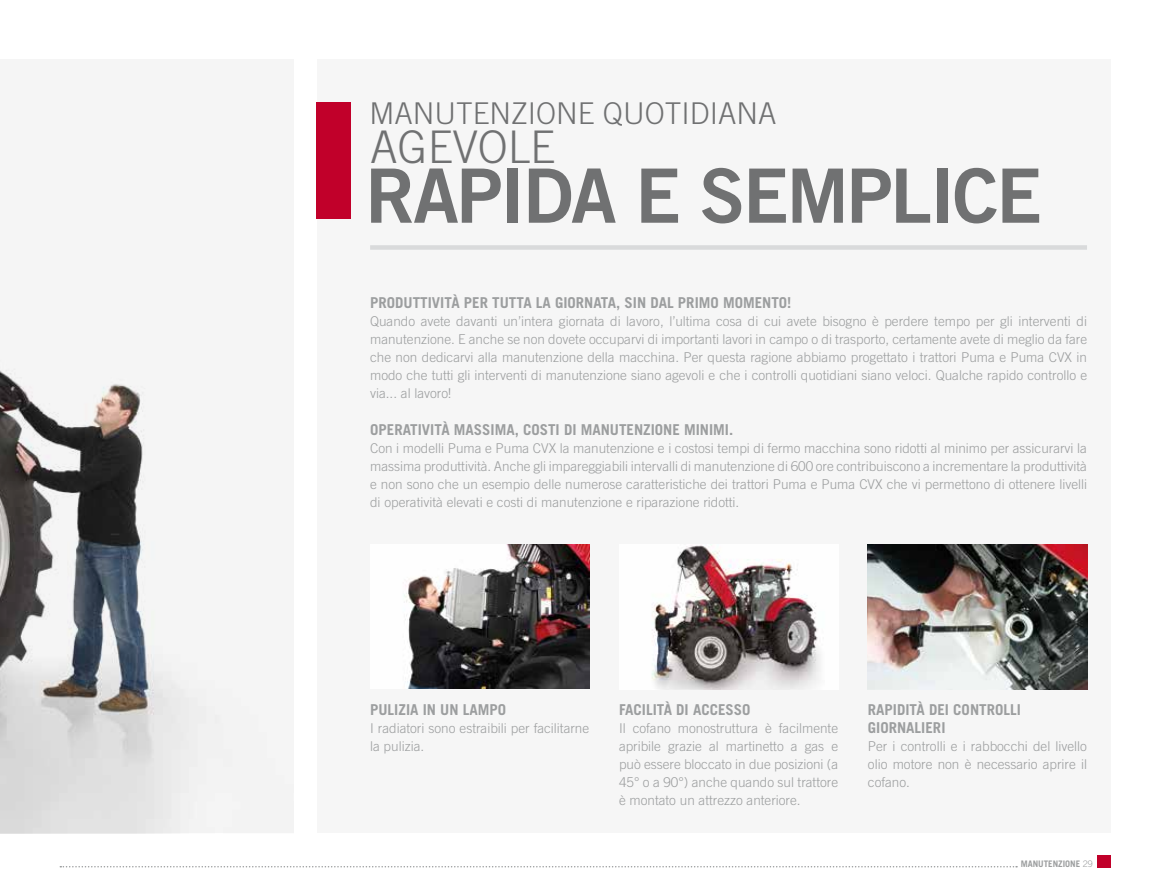
<style>
.page{position:relative;width:1170px;height:893px;background:#fff}
.page>*{position:absolute;margin:0;border:0;box-sizing:border-box;transform-origin:0 0}
.t1{font:75px "Trade Gothic LT Std Bd 2";letter-spacing:-.03em;color:#707172}
.t2{font:300 45px "Trade Gothic LT Std";color:#707172}
.t3{font:300 30px "Trade Gothic LT Std";color:#707172}
.t4{font:700 15px/18px "Trade Gothic LT Std";color:#9c9e9f}
.t5{font:300 13.5px/18px "Trade Gothic LT Std";color:#9c9e9f;text-align:justify}
.t6{font:700 9px "Trade Gothic LT Std";color:#9c9e9f}
.s1{font-weight:300}
</style>
<div class="page">
<div style="left:1096px;top:855px;width:14px;height:12px;background:#c1002a"></div>
<svg style="left:60px;top:866px;width:956px;height:1px"></svg>
<div style="left:317px;top:60px;width:793px;height:773px;background:#f6f6f6"></div>
<div style="left:370px;top:245px;width:716px;height:5px;background:#d9dadb"></div>
<div style="left:317px;top:102px;width:34px;height:117px;background:#c1002a"></div>
<img style="left:408px;top:544px;width:181px;height:145px">
<img style="left:652px;top:545px;width:166px;height:144px">
<img style="left:867px;top:544px;width:219px;height:145px">
<img style="left:0;top:359px;width:293px;height:474px">
<h3 class="t3" style="left:369px;top:95px;width:408px">MANUTENZIONE QUOTIDIANA</h3>
<h2 class="t2" style="left:370px;top:120px;width:187px">AGEVOLE</h2>
<h1 class="t1" style="left:365px;top:149px;width:678px">RAPIDA E SEMPLICE</h1>
<p class="t4" style="left:370px;top:294px;width:423px">PRODUTTIVITÀ PER TUTTA LA GIORNATA, SIN DAL PRIMO MOMENTO!</p>
<p class="t5" style="left:370px;top:312px;width:718px">Quando avete davanti un’intera giornata di lavoro, l’ultima cosa di cui avete bisogno è perdere tempo per gli interventi di manutenzione. E anche se non dovete occuparvi di importanti lavori in campo o di trasporto, certamente avete di meglio da fare che non dedicarvi alla manutenzione della macchina. Per questa ragione abbiamo progettato i trattori Puma e Puma CVX in modo che tutti gli interventi di manutenzione siano agevoli e che i controlli quotidiani siano veloci. Qualche rapido controllo e via... al lavoro!</p>
<p class="t4" style="left:370px;top:420px;width:364px">OPERATIVITÀ MASSIMA, COSTI DI MANUTENZIONE MINIMI.</p>
<p class="t5" style="left:370px;top:438px;width:718px">Con i modelli Puma e Puma CVX la manutenzione e i costosi tempi di fermo macchina sono ridotti al minimo per assicurarvi la massima produttività. Anche gli impareggiabili intervalli di manutenzione di 600 ore contribuiscono a incrementare la produttività e non sono che un esempio delle numerose caratteristiche dei trattori Puma e Puma CVX che vi permettono di ottenere livelli di operatività elevati e costi di manutenzione e riparazione ridotti.</p>
<p class="t4" style="left:370px;top:701px;width:137px">PULIZIA IN UN LAMPO</p>
<p class="t5" style="left:370px;top:719px;width:220px">I radiatori sono estraibili per facilitarne la pulizia.</p>
<p class="t4" style="left:619px;top:701px;width:133px">FACILITÀ DI ACCESSO</p>
<p class="t5" style="left:619px;top:719px;width:220px">Il cofano monostruttura è facilmente apribile grazie al martinetto a gas e può essere bloccato in due posizioni (a 45° o a 90°) anche quando sul trattore è montato un attrezzo anteriore.</p>
<p class="t4" style="left:867px;top:701px;width:154px">RAPIDITÀ DEI CONTROLLI<br>GIORNALIERI</p>
<p class="t5" style="left:867px;top:737px;width:220px">Per i controlli e i rabbocchi del livello olio motore non è necessario aprire il cofano.</p>
<p class="t6" style="left:1020px;top:859px;width:74px">MANUTENZIONE <span class="s1">29</span></p>
</div>
